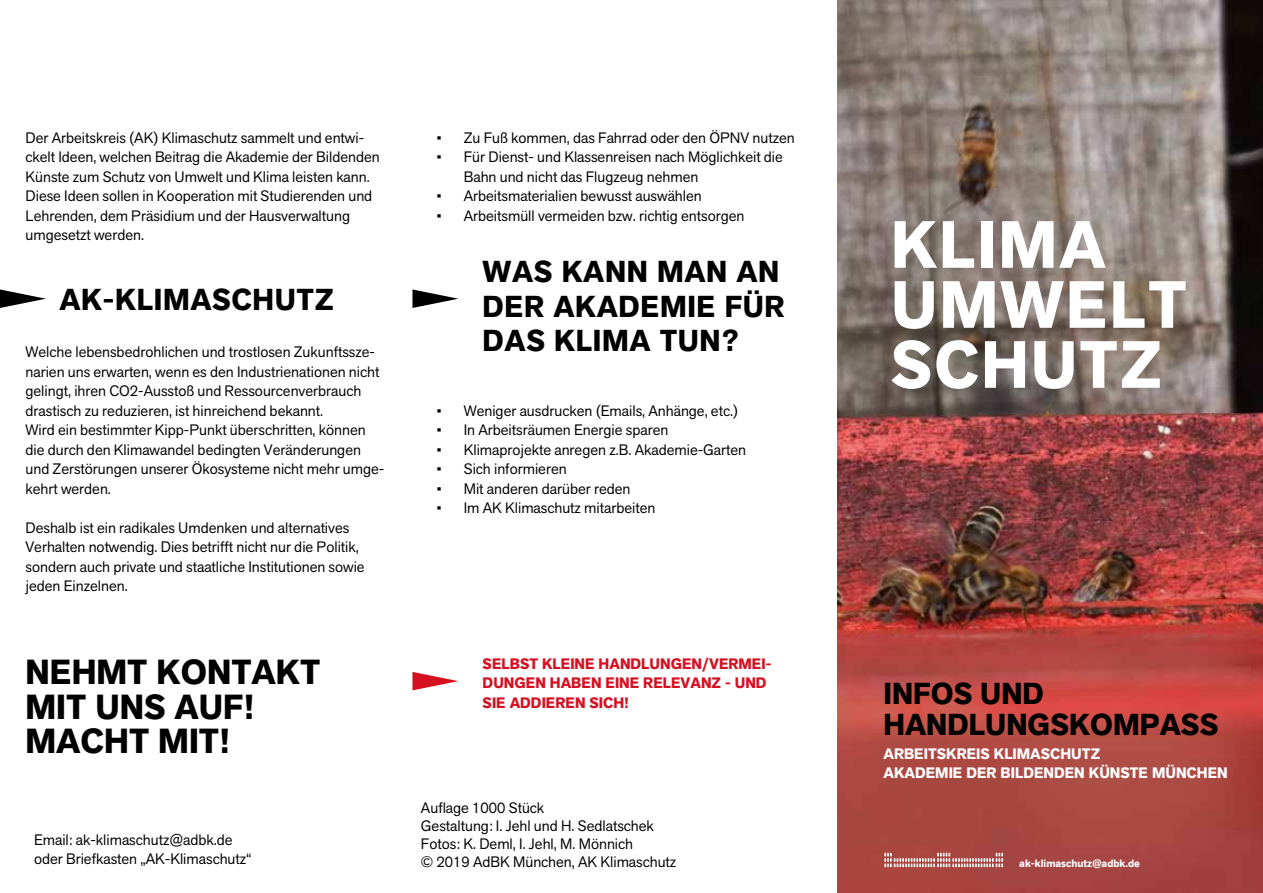
<style>
.page{position:relative;width:1263px;height:893px;background:#fff}
.page>*{position:absolute;margin:0;border:0;box-sizing:border-box;transform-origin:0 0}
.t1{font:700 66px/60px "Akzid Grtsk Next";letter-spacing:.03em;color:#fff}
.t2{font:700 34.5px/34.5px "Akzid Grtsk Next";color:#000}
.t3{font:700 30px/34.5px "Akzid Grtsk Next";letter-spacing:.02em;color:#000}
.t4{font:700 30px/31.5px "Akzid Grtsk Next";color:#000}
.t5{font:15px/19.5px "AG Next";color:#000}
.t6{font:700 15px/19.5px "Akzid Grtsk Next";color:#d51021}
.t7{font:700 15px/19.5px "Akzid Grtsk Next";color:#fff}
.t8{font:700 10.5px "Akzid Grtsk Next";color:#fff}
</style>
<div class="page">
<img style="left:838px;top:0;width:425px;height:893px">
<svg style="left:0;top:289px;width:46px;height:19px"></svg>
<svg style="left:412px;top:289px;width:46px;height:19px"></svg>
<svg style="left:412px;top:672px;width:46px;height:18px"></svg>
<svg style="left:884px;top:853px;width:119px;height:14px;background:#c3807d"></svg>
<p class="t5" style="left:26px;top:127px;width:356px">Der Arbeitskreis (AK) Klimaschutz sammelt und entwi&shy;ckelt Ideen, welchen Beitrag die Akademie der Bildenden Künste zum Schutz von Umwelt und Klima leisten kann.<br>Diese Ideen sollen in Kooperation mit Studierenden und Lehrenden, dem Präsidium und der Hausverwaltung umgesetzt werden.</p>
<h3 class="t3" style="left:60px;top:283px;width:276px">AK-KLIMASCHUTZ</h3>
<p class="t5" style="left:26px;top:342px;width:360px">Welche lebensbedrohlichen und trostlosen Zukunftssze&shy;narien uns erwarten, wenn es den Industrienationen nicht gelingt, ihren CO2-Ausstoß und Ressourcenverbrauch drastisch zu reduzieren, ist hinreichend bekannt.<br>Wird ein bestimmter Kipp-Punkt überschritten, können die durch den Klimawandel bedingten Veränderungen und Zerstörungen unserer Ökosysteme nicht mehr umge&shy;kehrt werden.</p>
<p class="t5" style="left:26px;top:517px;width:341px">Deshalb ist ein radikales Umdenken und alternatives Verhalten notwendig. Dies betrifft nicht nur die Politik, sondern auch private und staatliche Institutionen sowie jeden Einzelnen.</p>
<h2 class="t2" style="left:26px;top:655px;width:296px">NEHMT KONTAKT<br>MIT UNS AUF!<br>MACHT MIT!</h2>
<p class="t5" style="left:34px;top:829px;width:219px">Email: ak-klimaschutz@adbk.de oder Briefkasten „AK-Klimaschutz“</p>
<p class="t5" style="left:437px;top:127px;width:360px">• Zu Fuß kommen, das Fahrrad oder den ÖPNV nutzen</p>
<p class="t5" style="left:464px;top:147px;width:321px;text-indent:-27px">• Für Dienst- und Klassenreisen nach Möglichkeit die<br>Bahn und nicht das Flugzeug nehmen</p>
<p class="t5" style="left:437px;top:186px;width:267px">• Arbeitsmaterialien bewusst auswählen</p>
<p class="t5" style="left:437px;top:205px;width:309px">• Arbeitsmüll vermeiden bzw. richtig entsorgen</p>
<h3 class="t3" style="left:483px;top:255px;width:304px">WAS KANN MAN AN<br>DER AKADEMIE FÜR<br>DAS KLIMA TUN?</h3>
<p class="t5" style="left:437px;top:400px;width:303px">• Weniger ausdrucken (Emails, Anhänge, etc.)</p>
<p class="t5" style="left:437px;top:420px;width:233px">• In Arbeitsräumen Energie sparen</p>
<p class="t5" style="left:437px;top:439px;width:311px">• Klimaprojekte anregen z.B. Akademie-Garten</p>
<p class="t5" style="left:437px;top:459px;width:131px">• Sich informieren</p>
<p class="t5" style="left:437px;top:478px;width:195px">• Mit anderen darüber reden</p>
<p class="t5" style="left:437px;top:498px;width:220px">• Im AK Klimaschutz mitarbeiten</p>
<p class="t6" style="left:483px;top:654px;width:290px">SELBST KLEINE HANDLUNGEN/VERMEI-<br>DUNGEN HABEN EINE RELEVANZ - UND<br>SIE ADDIEREN SICH!</p>
<p class="t5" style="left:421px;top:799px;width:257px;line-height:18px">Auflage 1000 Stück<br>Gestaltung: I. Jehl und H. Sedlatschek<br>Fotos: K. Deml, I. Jehl, M. Mönnich<br>© 2019 AdBK München, AK Klimaschutz</p>
<h1 class="t1" style="left:891px;top:215px;width:297px">KLIMA<br>UMWELT<br>SCHUTZ</h1>
<h3 class="t4" style="left:883px;top:678px;width:336px">INFOS UND<br>HANDLUNGSKOMPASS</h3>
<p class="t7" style="left:883px;top:744px;width:346px">ARBEITSKREIS KLIMASCHUTZ<br>AKADEMIE DER BILDENDEN KÜNSTE MÜNCHEN</p>
<p class="t8" style="left:1019px;top:857px;width:122px">ak-klimaschutz@adbk.de</p>
</div>
